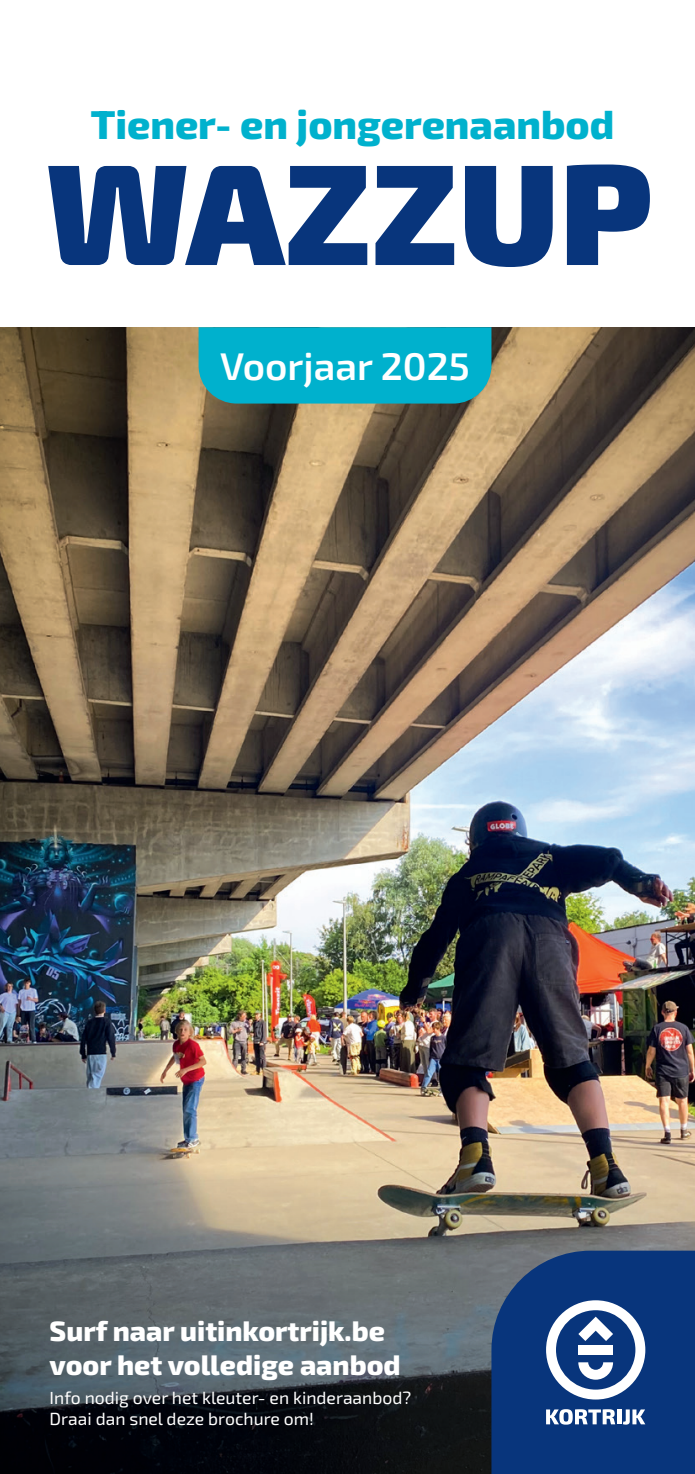
<style>
.page{position:relative;width:695px;height:1474px;background:#fff}
.page>*{position:absolute;margin:0;border:0;box-sizing:border-box;transform-origin:0 0}
.t1{font:900 143.5px "Exo 2";color:#08357c}
.t2{font:800 40.25px "Exo 2";color:#00b1cd}
.t3{font:600 38.5px "Exo 2";color:#fff}
.t4{font:800 28px/33.6px "Exo 2";color:#fff}
.t5{font:17.5px/21px "Exo 2";color:#fff}
</style>
<div class="page">
<img style="left:0;top:327px;width:694px;height:814px">
<svg style="left:0;top:1141px;width:694px;height:332px;background:#666763"></svg>
<svg style="left:491px;top:1250px;width:203px;height:223px;background:#0f397c"></svg>
<svg style="left:546px;top:1409px;width:69px;height:15px"></svg>
<hr style="left:617px;top:1409px;width:4px;height:15px;background:#fff">
<svg style="left:622px;top:1409px;width:23px;height:15px"></svg>
<svg style="left:546px;top:1300px;width:99px;height:99px"></svg>
<div style="left:198px;top:327px;width:293px;height:76px;background:#00b1cd"></div>
<h2 class="t2" style="left:91px;top:97px;width:525px">Tiener- en jongerenaanbod</h2>
<h1 class="t1" style="left:45px;top:114px;width:608px">WAZZUP</h1>
<h3 class="t3" style="left:220px;top:339px;width:251px">Voorjaar 2025</h3>
<h3 class="t4" style="left:50px;top:1313px;width:352px">Surf naar uitinkortrijk.be voor het volledige aanbod</h3>
<p class="t5" style="left:50px;top:1386px;width:363px">Info nodig over het kleuter- en kinderaanbod?<br>Draai dan snel deze brochure om!</p>
</div>
